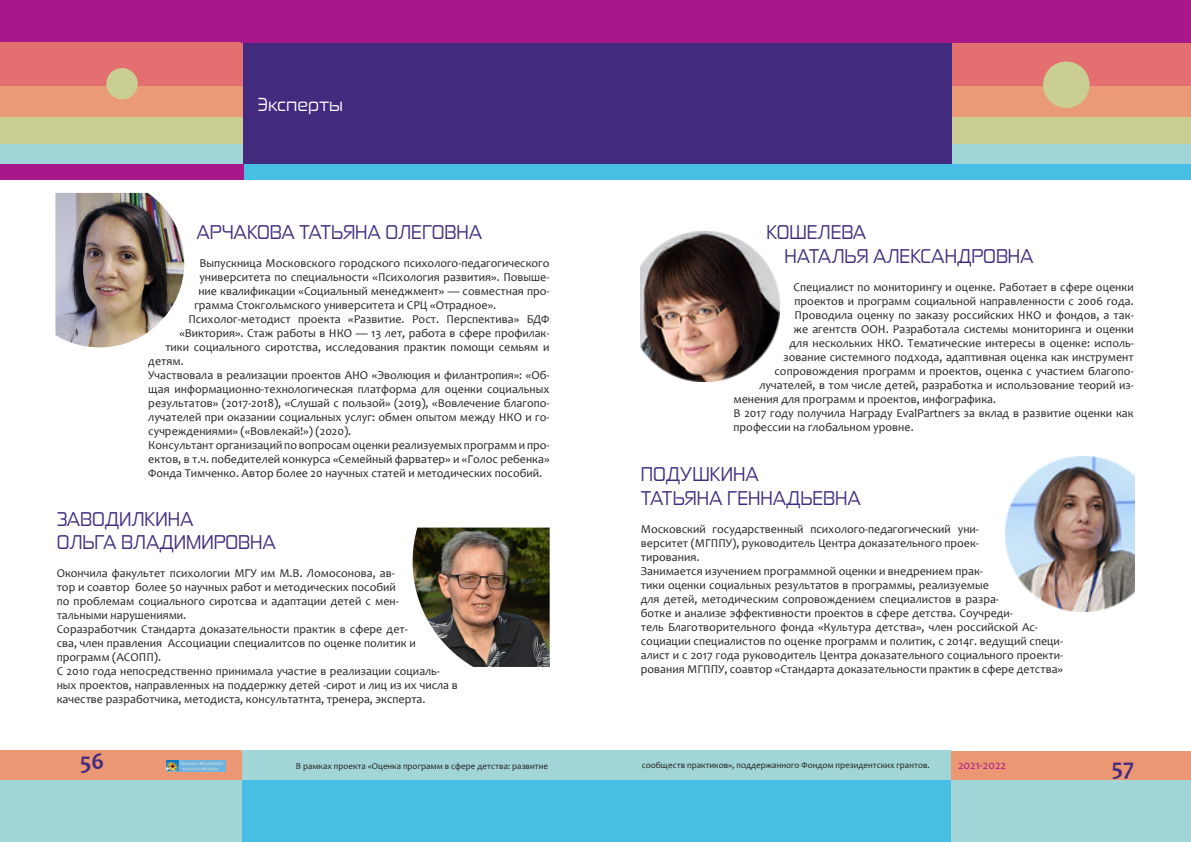
<style>
.page{position:relative;width:1191px;height:842px;background:#fff}
.page>*{position:absolute;margin:0;border:0;box-sizing:border-box;transform-origin:0 0}
.t1{font:700 24px "Candara";color:#422b7f}
.Заголовок_1{font:19px/24px "Zekton Rg";color:#422b7f}
.Заголовок_осн{font:18px "Zekton Rg";color:#fff}
.Основной_текст{font:12px/14px "Candara";color:#231f20}
.t2{font:12px "Candara";color:#a9188b}
.Основной_текст-2{font:9px "Candara";color:#231f20}
</style>
<div class="page">
<div style="left:949px;top:751px;width:242px;height:32px;background:#ec9774"></div>
<div style="left:242px;top:751px;width:708px;height:31px;background:#a2d5d8"></div>
<div style="left:949px;top:781px;width:241px;height:61px;background:#a2d5d8"></div>
<div style="left:950px;top:85px;width:241px;height:38px;background:#ea9a75"></div>
<div style="left:948px;top:141px;width:243px;height:23px;background:#a2d5d8"></div>
<div style="left:949px;top:117px;width:242px;height:27px;background:#cace93"></div>
<div style="left:950px;top:42px;width:241px;height:44px;background:#e36f70"></div>
<div style="left:951px;top:0;width:240px;height:42px;background:#a9188b"></div>
<div style="left:0;top:0;width:241px;height:42px;background:#a9188b"></div>
<div style="left:1043px;top:62px;width:46px;height:46px;background:#cace93;border-radius:50%"></div>
<div style="left:951px;top:164px;width:240px;height:16px;background:#48bee4"></div>
<div style="left:1px;top:751px;width:240px;height:31px;background:#ec9774"></div>
<div style="left:241px;top:781px;width:710px;height:61px;background:#48bee4"></div>
<div style="left:1px;top:164px;width:950px;height:16px;background:#48bee4"></div>
<div style="left:0;top:164px;width:243px;height:16px;background:#a9188b"></div>
<div style="left:0;top:781px;width:241px;height:61px;background:#a2d5d8"></div>
<img style="left:166px;top:760px;width:60px;height:11px">
<div style="left:0;top:85px;width:243px;height:38px;background:#ea9a75"></div>
<div style="left:0;top:141px;width:243px;height:23px;background:#a2d5d8"></div>
<div style="left:0;top:117px;width:244px;height:27px;background:#cace93"></div>
<div style="left:0;top:42px;width:243px;height:44px;background:#e36f70"></div>
<div style="left:106px;top:68px;width:32px;height:31px;background:#cace93;border-radius:50%"></div>
<div style="left:243px;top:0;width:708px;height:164px;background:#422b7f"></div>
<div style="left:241px;top:0;width:710px;height:43px;background:#a9188b"></div>
<img style="left:412px;top:528px;width:137px;height:139px">
<img style="left:55px;top:193px;width:129px;height:154px">
<img style="left:1005px;top:457px;width:130px;height:154px">
<img style="left:641px;top:231px;width:138px;height:150px">
<p class="Заголовок_осн" style="left:258px;top:93px;width:87px">Эксперты</p>
<p class="Заголовок_1" style="left:196px;top:219px;width:287px">АРЧАКОВА ТАТЬЯНА ОЛЕГОВНА</p>
<p class="Основной_текст" style="left:199px;top:255px;width:352px">Выпускница Московского городского психолого-педагогического</p>
<p class="Основной_текст" style="left:199px;top:269px;width:352px">университета по специальности «Психология развития». Повыше-</p>
<p class="Основной_текст" style="left:198px;top:283px;width:353px">ние квалификации «Социальный менеджмент» — совместная про-</p>
<p class="Основной_текст" style="left:194px;top:297px;width:303px">грамма Стокгольмского университета и СРЦ «Отрадное».</p>
<p class="Основной_текст" style="left:188px;top:311px;width:363px">Психолог-методист проекта «Развитие. Рост. Перспектива» БДФ</p>
<p class="Основной_текст" style="left:179px;top:325px;width:372px">«Виктория». Стаж работы в НКО — 13 лет, работа в сфере профилак-</p>
<p class="Основной_текст" style="left:165px;top:339px;width:386px">тики социального сиротства, исследования практик помощи семьям и</p>
<p class="Основной_текст" style="left:148px;top:353px;width:37px">детям.</p>
<p class="Основной_текст" style="left:148px;top:367px;width:403px;text-align:justify">Участвовала в реализации проектов АНО «Эволюция и филантропия»: «Об&shy;щая информационно-технологическая платформа для оценки социальных результатов» (2017-2018), «Слушай с пользой» (2019), «Вовлечение благопо&shy;лучателей при оказании социальных услуг: обмен опытом между НКО и го&shy;сучреждениями» («Вовлекай!») (2020).</p>
<p class="Основной_текст" style="left:148px;top:437px;width:403px;text-align:justify">Консультант организаций по вопросам оценки реализуемых программ и про&shy;ектов, в т.ч. победителей конкурса «Семейный фарватер» и «Голос ребенка» Фонда Тимченко. Автор более 20 научных статей и методических пособий.</p>
<p class="Заголовок_1" style="left:57px;top:507px;width:221px;line-height:23px">ЗАВОДИЛКИНА<br>ОЛЬГА ВЛАДИМИРОВНА</p>
<p class="Основной_текст" style="left:57px;top:566px;width:344px">Окончила факультет психологии МГУ им М.В. Ломосонова, ав&shy;тор и соавтор более 50 научных работ и методических пособий по проблемам социального сиротсва и адаптации детей с мен&shy;тальными нарушениями.</p>
<p class="Основной_текст" style="left:57px;top:622px;width:361px">Соразработчик Стандарта доказательности практик в сфере дет&shy;сва, член правления Ассоциации специалитсов по оценке политик и программ (АСОПП).</p>
<p class="Основной_текст" style="left:57px;top:664px;width:403px">С 2010 года непосредственно принимала участие в реализации социаль&shy;ных проектов, направленных на поддержку детей -сирот и лиц из их числа в качестве разработчика, методиста, консультатнта, тренера, эксперта.</p>
<p class="t1" style="left:80px;top:746px;width:26px">56</p>
<p class="Основной_текст-2" style="left:296px;top:760px;width:254px">В рамках проекта «Оценка программ в сфере детства: развитие</p>
<p class="Заголовок_1" style="left:784px;top:219px;width:251px;text-indent:-18px">КОШЕЛЕВА<br>НАТАЛЬЯ АЛЕКСАНДРОВНА</p>
<p class="Основной_текст" style="left:793px;top:280px;width:342px">Специалист по мониторингу и оценке. Работает в сфере оценки</p>
<p class="Основной_текст" style="left:794px;top:294px;width:341px">проектов и программ социальной направленности с 2006 года.</p>
<p class="Основной_текст" style="left:794px;top:308px;width:341px">Проводила оценку по заказу российских НКО и фондов, а так-</p>
<p class="Основной_текст" style="left:793px;top:322px;width:342px">же агентств ООН. Разработала системы мониторинга и оценки</p>
<p class="Основной_текст" style="left:789px;top:336px;width:346px">для нескольких НКО. Тематические интересы в оценке: исполь-</p>
<p class="Основной_текст" style="left:783px;top:350px;width:352px">зование системного подхода, адаптивная оценка как инструмент</p>
<p class="Основной_текст" style="left:774px;top:364px;width:361px">сопровождения программ и проектов, оценка с участием благопо-</p>
<p class="Основной_текст" style="left:759px;top:378px;width:376px">лучателей, в том числе детей, разработка и использование теорий из-</p>
<p class="Основной_текст" style="left:733px;top:392px;width:264px">менения для программ и проектов, инфографика.</p>
<p class="Основной_текст" style="left:733px;top:406px;width:402px">В 2017 году получила Награду EvalPartners за вклад в развитие оценки как профессии на глобальном уровне.</p>
<p class="Заголовок_1" style="left:641px;top:462px;width:221px">ПОДУШКИНА<br>ТАТЬЯНА ГЕННАДЬЕВНА</p>
<p class="Основной_текст" style="left:641px;top:522px;width:340px;text-align:justify">Московский государственный психолого-педагогический уни&shy;верситет (МГППУ), руководитель Центра доказательного проек&shy;тирования.</p>
<p class="Основной_текст" style="left:641px;top:564px;width:424px">Занимается изучением программной оценки и внедрением прак-<br>тики оценки социальных результатов в программы, реализуемые<br>для детей, методическим сопровождением специалистов в разра-<br>ботке и анализе эффективности проектов в сфере детства. Соучреди-<br>тель Благотворительного фонда «Культура детства», член российской Ас&shy;социации специалистов по оценке программ и политик, с 2014г. ведущий специ&shy;алист и с 2017 года руководитель Центра доказательного социального проекти&shy;рования МГППУ, соавтор «Стандарта доказательности практик в сфере детства»</p>
<p class="Основной_текст-2" style="left:642px;top:759px;width:289px">сообществ практиков», поддержанного Фондом президентских грантов.</p>
<p class="t2" style="left:958px;top:758px;width:50px">2021-2022</p>
<h1 class="t1" style="left:1111px;top:752px;width:24px">57</h1>
</div>
